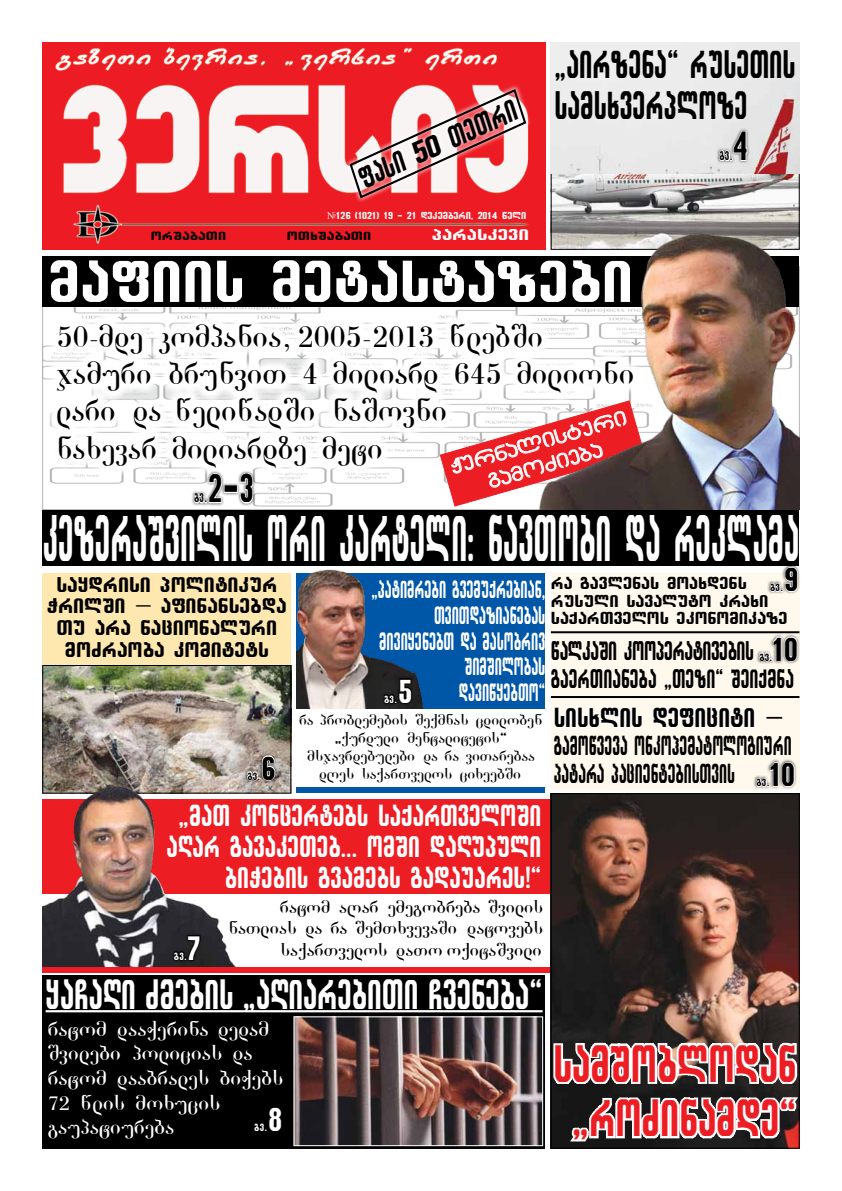
<style>
.page{position:relative;width:842px;height:1191px;background:#fff}
.page>*{position:absolute;margin:0;border:0;box-sizing:border-box;transform-origin:0 0}
.t1{font:66.9px "GEO Balav Mtavr";color:#fff;scale:.46 1}
.t2{font:60.3px "GEO Balav Mtavr";color:#fff}
.t3{font:53.4px/54.5px "GEO Balav Mtavr";color:#ed1d24;text-align:center;scale:.69 1}
.t4{font:43.2px "GEO Balav Mtavr";color:#fff;scale:.66 1}
.t5{font:40.5px/40.5px "GEO Balav Mtavr";color:#000;scale:.63 1}
.t6{font:34.4px "Sakar Mtavr";color:#000;scale:.84 1}
.t7{font:31.3px "GEO Balav Mtavr";color:#000;scale:.71 1}
.t8{font:31px/37.2px "GEO Bodoni";color:#000;scale:.96 1}
.t9{font:31px/31px "GEO Balav Mtavr";color:#fff;text-align:right;scale:.74 1}
.t10{font:28.5px "Sakar Mtavr";color:#000}
.t11{font:28.5px "Sakar Mtavr";color:#fff}
.t12{font:28px/28px "GEO Balav Mtavr";color:#000;scale:.81 1}
.t13{font:27.5px/27.5px "GEO Balav Mtavr";letter-spacing:-.01em;color:#000;scale:.63 1}
.t14{font:25.6px/25.6px "GEO Balav Mtavr";color:#fff;text-align:right;scale:.54 1}
.t15{font:21.7px/21.7px "GEO Balav Mtavr";color:#000;text-align:center}
.t16{font:20.6px/24.7px "GEO Bodoni";color:#fff}
.t17{font:20.1px/24.1px "Avaza Mtavruli";color:#fff;text-align:center;scale:1.16 1}
.t18{font:17.7px/21.3px "GEO Bodoni";color:#000;text-align:right}
.t19{font:17.7px/17.7px "GEO Balav Mtavr";color:#000}
.t20{font:16px "GEO Balav Mtavr";color:#fff;scale:1.28 1}
.t21{font:15px/18px "GEO Bodoni";color:#000;text-align:center}
.t22{font:12.2px "GEO Balav Mtavr";color:#000;scale:1.28 1}
.t23{font:10.8px "Sakar Mtavr";color:#000;scale:.84 1}
.t24{font:10.2px "Balav Mtavr";color:#fff}
.t25{font:9px "Sakar Mtavr";color:#000}
.t26{font:9px "Sakar Mtavr";color:#fff}
.s1{font-family:"Acad Nusx Geo"}
.s2{font-family:"GEO Balav Mtavr"}
</style>
<div class="page">
<div style="left:42px;top:573px;width:249px;height:135px;background:#ffe8af"></div>
<img style="left:44px;top:667px;width:245px;height:124px">
<div style="left:42px;top:665px;width:249px;height:128px;border:1px solid #000"></div>
<div style="left:297px;top:573px;width:248px;height:135px;background:#0057a8"></div>
<div style="left:297px;top:786px;width:248px;height:6px;background:#0057a8"></div>
<div style="left:42px;top:799px;width:522px;height:94px;background:#ed1d24"></div>
<img style="left:42px;top:747px;width:220px;height:219px">
<div style="left:42px;top:966px;width:522px;height:6px;background:#ed1d24"></div>
<img style="left:553px;top:174px;width:244px;height:35px">
<img style="left:551px;top:42px;width:248px;height:132px">
<img style="left:44px;top:306px;width:481px;height:201px">
<div style="left:551px;top:573px;width:248px;height:216px;background:#fff8ec"></div>
<img style="left:42px;top:42px;width:503px;height:207px">
<div style="left:344px;top:84px;width:187px;height:119px;background:#fff;opacity:.75"></div>
<svg style="left:348px;top:87px;width:180px;height:113px"></svg>
<div style="left:42px;top:256px;width:757px;height:50px;background:#000"></div>
<div style="left:45px;top:311px;width:600px;height:168px;background:#fff"></div>
<div style="left:42px;top:510px;width:757px;height:55px;background:#000"></div>
<svg style="left:439px;top:400px;width:86px;height:107px"></svg>
<img style="left:525px;top:209px;width:274px;height:301px">
<img style="left:553px;top:795px;width:244px;height:351px">
<div style="left:551px;top:793px;width:248px;height:355px;border:1px solid #000"></div>
<svg style="left:550px;top:1040px;width:249px;height:46px"></svg>
<svg style="left:566px;top:1095px;width:234px;height:48px"></svg>
<div style="left:42px;top:975px;width:503px;height:173px;background:#000"></div>
<hr style="left:46px;top:1010px;width:497px;height:2px;background:#fff">
<img style="left:297px;top:565px;width:135px;height:143px">
<svg style="left:554px;top:707px;width:89px;height:21px"></svg>
<svg style="left:653px;top:707px;width:102px;height:21px"></svg>
<div style="left:171px;top:932px;width:32px;height:31px;background:#272629"></div>
<svg style="left:173px;top:935px;width:28px;height:32px"></svg>
<div style="left:381px;top:675px;width:34px;height:31px;background:#242122"></div>
<svg style="left:383px;top:678px;width:30px;height:31px"></svg>
<div style="left:767px;top:564px;width:34px;height:30px;background:#000;opacity:.75"></div>
<svg style="left:769px;top:566px;width:30px;height:28px"></svg>
<div style="left:756px;top:633px;width:44px;height:31px;background:#000;opacity:.75"></div>
<svg style="left:758px;top:635px;width:40px;height:29px"></svg>
<div style="left:244px;top:752px;width:34px;height:31px;background:#000;opacity:.75"></div>
<svg style="left:246px;top:754px;width:30px;height:36px"></svg>
<div style="left:753px;top:759px;width:44px;height:30px;background:#000;opacity:.75"></div>
<svg style="left:755px;top:761px;width:40px;height:36px"></svg>
<div style="left:191px;top:470px;width:65px;height:36px;background:#000;opacity:.75"></div>
<svg style="left:193px;top:472px;width:30px;height:38px"></svg>
<div style="left:224px;top:485px;width:14px;height:8px;border:2px solid #fff"></div>
<svg style="left:239px;top:472px;width:15px;height:32px"></svg>
<div style="left:716px;top:128px;width:34px;height:36px;background:#000;opacity:.75"></div>
<svg style="left:718px;top:129px;width:30px;height:46px"></svg>
<hr style="left:551px;top:631px;width:248px;height:2px;background:#000">
<hr style="left:551px;top:696px;width:248px;height:2px;background:#000">
<img style="left:296px;top:1018px;width:245px;height:125px">
<div style="left:294px;top:1016px;width:249px;height:129px;border:1px solid #fff"></div>
<p class="t7" style="left:351px;top:162px;width:243px;rotate:-24deg">FASI 50 TETRI</p>
<p class="t24" style="left:327px;top:209px;width:201px"><span class="s1">#</span>126 (1021) 19 - 21 DEKEMBERI, 2014 WELI</p>
<p class="t22" style="left:151px;top:229px;width:60px">ORSABATI</p>
<p class="t22" style="left:287px;top:229px;width:67px">OTXSABATI</p>
<p class="t20" style="left:432px;top:225px;width:78px">PARASKEVI</p>
<h3 class="t5" style="left:554px;top:44px;width:384px">`AIRZENA~ RUSETIS<br>SAMSXVERPLOZE</h3>
<p class="t6" style="left:732px;top:128px;width:21px">4</p>
<p class="t23" style="left:719px;top:150px;width:17px">GV.</p>
<h2 class="t2" style="left:48px;top:246px;width:586px">MAFIIS METASTAZEBI</h2>
<p class="t8" style="left:57px;top:319px;width:604px">50-MDE KOMPANIA, 2005-2013 WLEBSI<br>JAMURI BRUNVIT 4 MILIARD 645 MILIONI<br>LARI DA WELIWADSI NASOVNI<br>NAXEVAR MILIARDZE METI</p>
<p class="t17" style="left:448px;top:457px;width:158px;rotate:-16deg">Jurnalisturi gamoZieba</p>
<p class="t6" style="left:207px;top:470px;width:59px">2-3</p>
<p class="t23" style="left:194px;top:492px;width:17px">GV.</p>
<h1 class="t1" style="left:43px;top:498px;width:1646px">KEZERASVILIS ORI KARTELI: NAVTOBI DA REKLAMA</h1>
<p class="t15" style="left:47px;top:573px;width:241px">SAYDRISI POLITIKUR<br>WRILSI _ AFINANSEBDA<br>TU ARA NACIONALURI<br>MOZRAOBA KOMITETS</p>
<p class="t10" style="left:260px;top:753px;width:18px">6</p>
<p class="t25" style="left:247px;top:771px;width:14px">GV.</p>
<p class="t10" style="left:783px;top:564px;width:18px">9</p>
<p class="t19" style="left:551px;top:574px;width:238px">RA GAVLENAS MOAXDENS<br>RUSULI SAVALUTO KRAXI<br>SAQARTVELOS EKONOMIKAZE</p>
<p class="t14" style="left:371px;top:576px;width:323px">`PATIMREBI GVEMUQREBIAN,<br>TVITDAZIANEBAS<br>MIVIYENEBT DA MASOBRIV<br>SIMSILOBAS<br>DAVIWYEBTO~</p>
<p class="t21" style="left:299px;top:711px;width:244px">RA PROBLEMEBIS SEQMNAS CDILOBEN <span class="s2">`</span>QURDULI MENTALITETIS<span class="s2">~<br></span>MSJAVRDEBULEBI DA RA VITAREBAA<br>DRES SAQARTVELOS CIXEEBSI</p>
<p class="t25" style="left:770px;top:583px;width:14px">GV.</p>
<p class="t10" style="left:772px;top:634px;width:29px">10</p>
<p class="t13" style="left:551px;top:637px;width:387px">WALKASI KOOPERATIVEBIS<br>GAERTIANEBA `TEZI~ SEIQMNA</p>
<p class="t25" style="left:759px;top:652px;width:14px">GV.</p>
<p class="t11" style="left:397px;top:676px;width:18px">5</p>
<p class="t26" style="left:384px;top:694px;width:14px">GV.</p>
<p class="t12" style="left:554px;top:703px;width:295px">SISXLIS DEFICITI _<br>GAMOWVEVA ONKOHEMATOLOGIURI<br>PATARA PACIENTEBISTVIS</p>
<p class="t10" style="left:769px;top:759px;width:29px">10</p>
<p class="t25" style="left:756px;top:778px;width:14px">GV.</p>
<p class="t9" style="left:166px;top:799px;width:508px">`MAT KONCERTEBS SAQARTVELOSI<br>ARAR GAVAKETEB... OMSI DARUPULI<br>BIWEBIS GVAMEBS GADAUARES!~</p>
<p class="t18" style="left:229px;top:897px;width:316px">RATOM ARAR EMEGOBREBA SVILIS<br>NATLIAS DA RA SEMTXVEVASI DATOVEBS<br>SAQARTVELOS DATO OQITASVILI</p>
<p class="t11" style="left:187px;top:933px;width:16px">7</p>
<p class="t26" style="left:174px;top:951px;width:14px">GV.</p>
<h3 class="t4" style="left:46px;top:968px;width:754px">YACARI ZMEBIS `ARIAREBITI CVENEBA~</h3>
<p class="t16" style="left:48px;top:1017px;width:237px">RATOM DAAWERINA DEDAM<br>SVILEBI POLICIAS DA<br>RATOM DAABRALES BIWEBS<br>72 WLIS MOXUCIS<br>GAUPATIUREBA</p>
<p class="t11" style="left:267px;top:1104px;width:18px">8</p>
<p class="t26" style="left:254px;top:1123px;width:14px">GV.</p>
<h3 class="t3" style="left:553px;top:1036px;width:354px">SAMSOBLODAN `ROZINAMDE~</h3>
</div>
